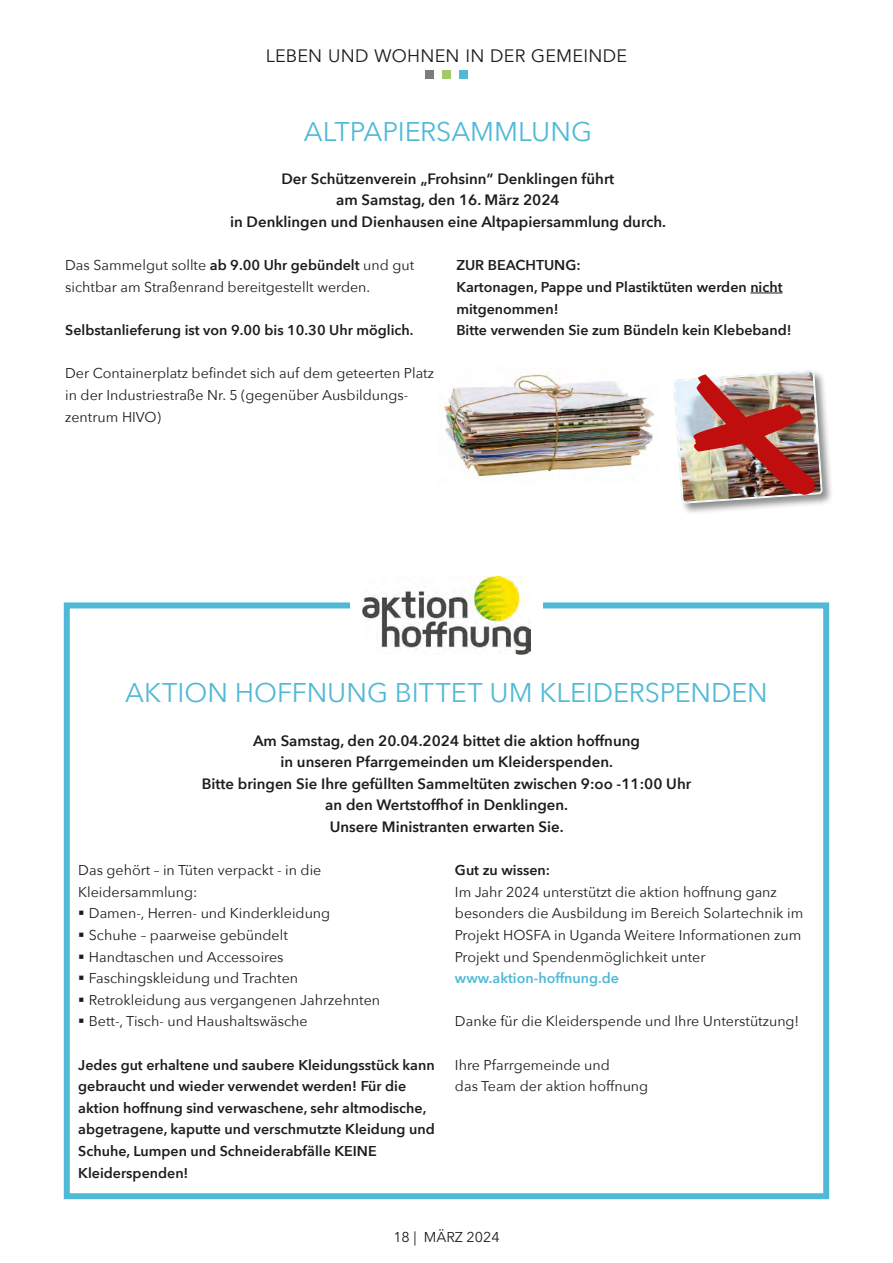
<style>
.page{position:relative;width:893px;height:1263px;background:#fff}
.page>*{position:absolute;margin:0;border:0;box-sizing:border-box;transform-origin:0 0}
.t1{font:27px "Avenir Next";color:#50b9d7}
.t2{font:18px "Avenir";letter-spacing:.015em;color:#1d1d1b}
.t3{font:600 15px/21.6px "Avenir Next";color:#1d1d1b;text-align:center}
.t4{font:14.25px/21.6px "Avenir Next";color:#1d1d1b}
.t5{font:600 14.25px/21.6px "Avenir Next";color:#1d1d1b}
.t6{font:600 14.25px "Avenir Next";color:#50b9d7}
.s1{font-weight:600}
</style>
<div class="page">
<div style="left:425px;top:70px;width:9px;height:9px;background:#7c7c7c"></div>
<div style="left:442px;top:70px;width:9px;height:9px;background:#a3ca69"></div>
<div style="left:459px;top:70px;width:9px;height:9px;background:#50b9d7"></div>
<div style="left:64px;top:602px;width:765px;height:597px;border:6px solid #50b9d7"></div>
<div style="left:350px;top:576px;width:192px;height:79px;background:#fff"></div>
<img style="left:363px;top:576px;width:167px;height:79px">
<hr style="left:750px;top:293px;width:33px;height:1px;background:#1d1d1b">
<img style="left:444px;top:374px;width:210px;height:104px">
<div style="left:672px;top:369px;width:162px;height:145px;background:#1d1d1b;opacity:.5"></div>
<img style="left:674px;top:371px;width:155px;height:132px">
<p class="t2" style="left:266px;top:45px;width:363px">LEBEN UND WOHNEN IN DER GEMEINDE</p>
<h1 class="t1" style="left:304px;top:108px;width:290px">ALTPAPIERSAMMLUNG</h1>
<p class="t3" style="left:230px;top:167px;width:438px">Der Schützenverein „Frohsinn“ Denklingen führt<br>am Samstag, den 16. März 2024<br>in Denklingen und Dienhausen eine Altpapiersammlung durch.</p>
<p class="t4" style="left:65px;top:254px;width:350px">Das Sammelgut sollte <span class="s1">ab 9.00 Uhr gebündelt</span> und gut sichtbar am Straßenrand bereitgestellt werden.</p>
<p class="t5" style="left:65px;top:319px;width:350px">Selbstanlieferung ist von 9.00 bis 10.30 Uhr möglich.</p>
<p class="t4" style="left:65px;top:362px;width:370px">Der Containerplatz befindet sich auf dem geteerten Platz in der Industriestraße Nr. 5 (gegenüber Ausbildungs&shy;zentrum HIVO)</p>
<p class="t5" style="left:456px;top:254px;width:337px">ZUR BEACHTUNG:<br>Kartonagen, Pappe und Plastiktüten werden nicht mitgenommen!<br>Bitte verwenden Sie zum Bündeln kein Klebeband!</p>
<h1 class="t1" style="left:125px;top:670px;width:644px">AKTION HOFFNUNG BITTET UM KLEIDERSPENDEN</h1>
<p class="t3" style="left:202px;top:729px;width:491px">Am Samstag, den 20.04.2024 bittet die aktion hoffnung<br>in unseren Pfarrgemeinden um Kleiderspenden.<br>Bitte bringen Sie Ihre gefüllten Sammeltüten zwischen 9:oo -11:00 Uhr an den Wertstoffhof in Denklingen.<br>Unsere Ministranten erwarten Sie.</p>
<p class="t4" style="left:78px;top:859px;width:245px">Das gehört – in Tüten verpackt - in die<br>Kleidersammlung:</p>
<p class="t4" style="left:89px;top:902px;width:293px">Damen-, Herren- und Kinderkleidung Schuhe – paarweise gebündelt<br>Handtaschen und Accessoires Faschingskleidung und Trachten Retrokleidung aus vergangenen Jahrzehnten Bett-, Tisch- und Haushaltswäsche</p>
<p class="t5" style="left:78px;top:1053px;width:358px">Jedes gut erhaltene und saubere Kleidungsstück kann gebraucht und wieder verwendet werden! Für die aktion hoffnung sind verwaschene, sehr altmodische, abgetragene, kaputte und verschmutzte Kleidung und Schuhe, Lumpen und Schneiderabfälle KEINE Kleiderspenden!</p>
<p class="t5" style="left:455px;top:859px;width:97px">Gut zu wissen:</p>
<p class="t4" style="left:455px;top:880px;width:350px">Im Jahr 2024 unterstützt die aktion hoffnung ganz besonders die Ausbildung im Bereich Solartechnik im Projekt HOSFA in Uganda Weitere Informationen zum Projekt und Spendenmöglichkeit unter</p>
<p class="t6" style="left:455px;top:966px;width:166px">www.aktion-hoffnung.de</p>
<p class="t4" style="left:455px;top:1010px;width:346px">Danke für die Kleiderspende und Ihre Unterstützung!</p>
<p class="t4" style="left:455px;top:1053px;width:195px">Ihre Pfarrgemeinde und<br>das Team der aktion hoffnung</p>
<p class="t4" style="left:393px;top:1226px;width:108px">18 | MÄRZ 2024</p>
</div>
